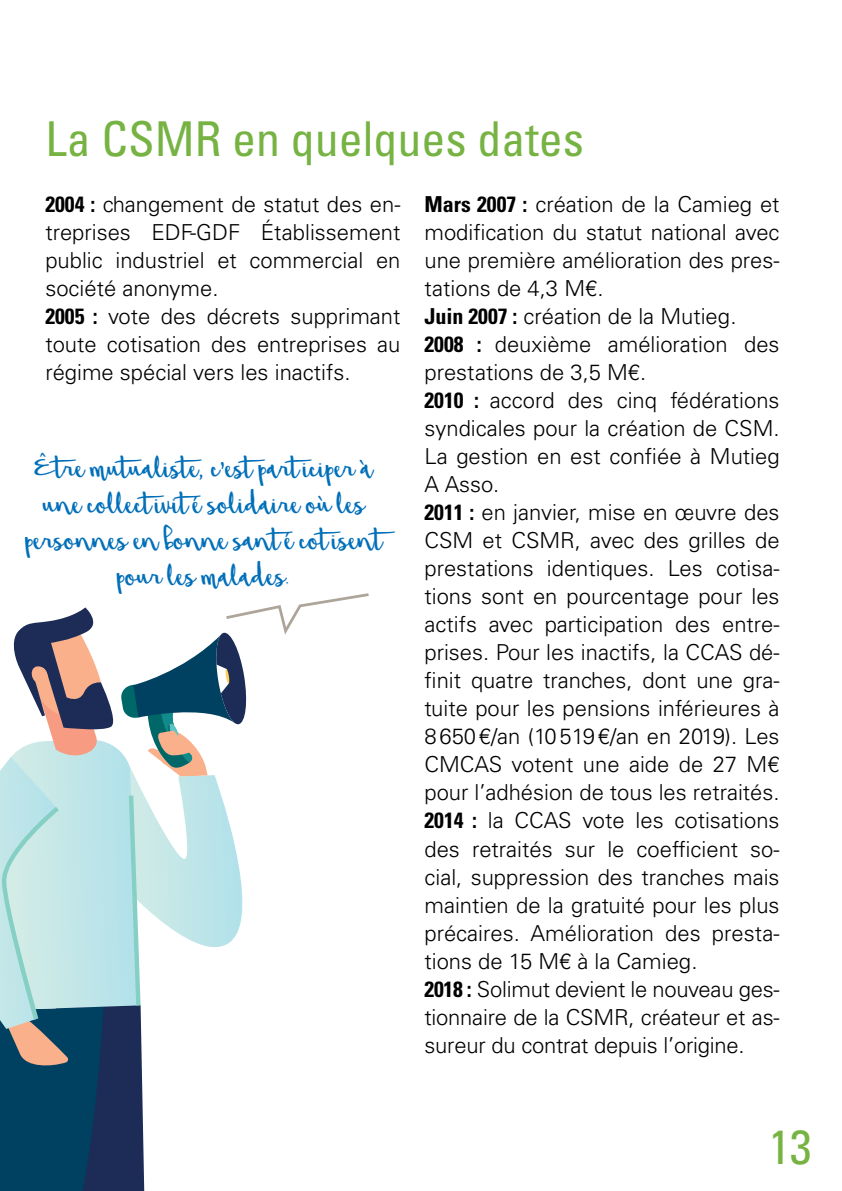
<style>
.page{position:relative;width:842px;height:1191px;background:#fff}
.page>*{position:absolute;margin:0;border:0;box-sizing:border-box;transform-origin:0 0}
.t1{font:48px/36px "Beautiful Mess";letter-spacing:.005em;color:#006fb9;text-align:center}
.t2{font:condensed 48px "Univers LT Std";color:#76b343}
.t3{font:300 22px/28px "Univers LT Std";color:#000}
.s1{font-weight:700;font-stretch:condensed}
</style>
<div class="page">
<svg style="left:0;top:593px;width:369px;height:598px"></svg>
<h1 class="t2" style="left:45px;top:109px;width:540px">La CSMR en quelques dates</h1>
<p class="t3" style="left:45px;top:190px;width:357px"><span class="s1">2004 :</span> changement de statut des en&shy;treprises EDF-GDF Établissement public industriel et commercial en société anonyme.<br><span class="s1">2005 :</span> vote des décrets supprimant toute cotisation des entreprises au régime spécial vers les inactifs.</p>
<p class="t3" style="left:424px;top:190px;width:357px"><span class="s1">Mars 2007 :</span> création de la Camieg et modification du statut national avec une première amélioration des pres&shy;tations de 4,3 M€.<br><span class="s1">Juin 2007 :</span> création de la Mutieg.<br><span class="s1">2008 :</span> deuxième amélioration des prestations de 3,5 M€.<br><span class="s1">2010 :</span> accord des cinq fédérations syndicales pour la création de CSM.<br>La gestion en est confiée à Mutieg A Asso.<br><span class="s1">2011 :</span> en janvier, mise en œuvre des CSM et CSMR, avec des grilles de prestations identiques. Les cotisa&shy;tions sont en pourcentage pour les actifs avec participation des entre&shy;prises. Pour les inactifs, la CCAS dé&shy;finit quatre tranches, dont une gra&shy;tuite pour les pensions inférieures à 8650€/an (10519€/an en 2019). Les CMCAS votent une aide de 27 M€ pour l’adhésion de tous les retraités.<br><span class="s1">2014 :</span> la CCAS vote les cotisations des retraités sur le coefficient so&shy;cial, suppression des tranches mais maintien de la gratuité pour les plus précaires. Amélioration des presta&shy;tions de 15 M€ à la Camieg.<br><span class="s1">2018 :</span> Solimut devient le nouveau ges&shy;tionnaire de la CSMR, créateur et as&shy;sureur du contrat depuis l’origine.</p>
<h1 class="t1" style="left:24px;top:441px;width:359px">Être mutualiste, c’est participer à une collectivité solidaire où les personnes en bonne santé cotisent pour les malades.</h1>
<h1 class="t2" style="left:769px;top:1117px;width:44px">13</h1>
</div>
